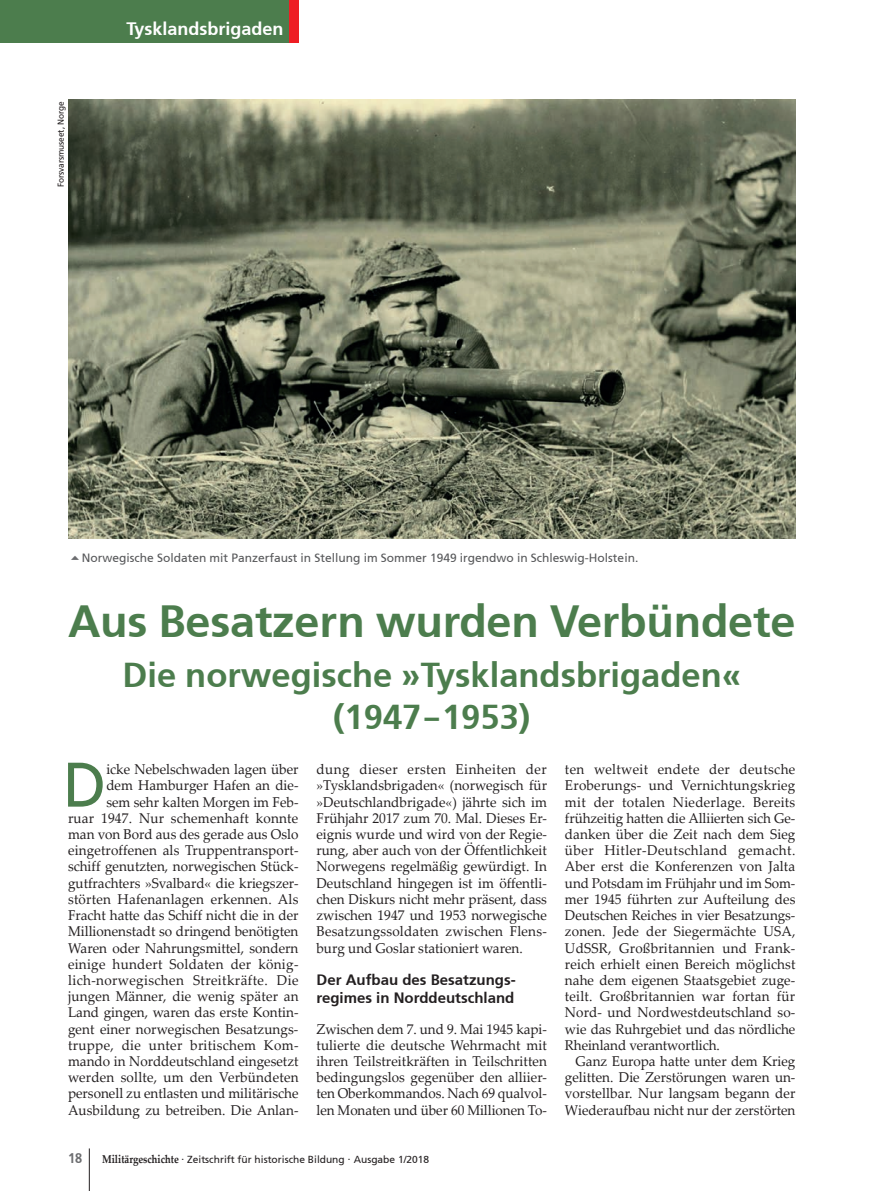
<style>
.page{position:relative;width:872px;height:1191px;background:#fff}
.page>*{position:absolute;margin:0;border:0;box-sizing:border-box;transform-origin:0 0}
.t1{font:62.85px "Frutiger LT Std";color:#4c7d4d;scale:.95 1}
.t2{font:700 45px "Frutiger";letter-spacing:-.005em;color:#4c7d4d}
.t3{font:700 34.5px/42px "Frutiger";color:#4c7d4d;text-align:center}
.t4{font:700 18px "Frutiger";color:#fff}
.t5{font:700 15px/18px "Frutiger";color:#231f20}
.t6{font:14.1px/16.2px "Palatino Linotype";color:#231f20;text-align:justify;scale:.95 1}
.t7{font:700 14.1px "Frutiger";color:#6c6d70;scale:.91 1}
.t8{font:12px "Frutiger";color:#57585a}
.t9{font:10.2px "Frutiger";color:#231f20}
.t10{font:8.7px "Frutiger LT Std";letter-spacing:-.005em;color:#231f20;scale:.95 1}
.s1{font-family:"Courier New"}
.s2{font-family:"Palatino Linotype";font-weight:700;font-size:11.4px}
.s3{font-size:12px}
</style>
<div class="page">
<div style="left:0;top:0;width:295px;height:43px;background:#4c7d4d"></div>
<div style="left:288px;top:0;width:10px;height:43px;background:#ee1d23"></div>
<hr style="left:89px;top:1148px;width:1px;height:43px;background:#231f20">
<img style="left:68px;top:100px;width:727px;height:439px">
<p class="t10" style="left:56px;top:187px;width:92px;rotate:-90deg">Forsvarsmuseet, Norge</p>
<p class="t4" style="left:126px;top:18px;width:159px">Tysklandsbrigaden</p>
<p class="t8" style="left:82px;top:550px;width:558px">Norwegische Soldaten mit Panzerfaust in Stellung im Sommer 1949 irgendwo in Schleswig-Holstein.</p>
<h2 class="t2" style="left:68px;top:594px;width:729px">Aus Besatzern wurden Verbündete</h2>
<h3 class="t3" style="left:122px;top:654px;width:620px">Die norwegische »Tysklandsbrigaden« (1947<span class="s1">‑</span>1953)</h3>
<h1 class="t1" style="left:63px;top:748px;width:47px">D</h1>
<p class="t6" style="left:68px;top:760px;width:244px;text-align:right">icke Nebelschwaden lagen über<br>dem Hamburger Hafen an die-<br>sem sehr kalten Morgen im Feb-<br>ruar 1947. Nur schemenhaft konnte man von Bord aus des gerade aus Oslo eingetroffenen als Truppentransport&shy;schiff genutzten, norwegischen Stück&shy;gutfrachters »Svalbard« die kriegszer&shy;störten Hafenanlagen erkennen. Als Fracht hatte das Schiff nicht die in der Millionenstadt so dringend benötigten Waren oder Nahrungsmittel, sondern einige hundert Soldaten der könig&shy;lich-norwegischen Streitkräfte. Die jungen Männer, die wenig später an Land gingen, waren das erste Kontin&shy;gent einer norwegischen Besatzungs&shy;truppe, die unter britischem Kom&shy;mando in Norddeutschland eingesetzt werden sollte, um den Verbündeten personell zu entlasten und militärische Ausbildung zu betreiben. Die Anlan-</p>
<p class="t6" style="left:316px;top:761px;width:244px">dung dieser ersten Einheiten der »Tysklandsbrigaden« (norwegisch für »Deutschlandbrigade«) jährte sich im Frühjahr 2017 zum 70. Mal. Dieses Er&shy;eignis wurde und wird von der Regie&shy;rung, aber auch von der Öffentlichkeit Norwegens regelmäßig gewürdigt. In Deutschland hingegen ist im öffentli&shy;chen Diskurs nicht mehr präsent, dass zwischen 1947 und 1953 norwegische Besatzungssoldaten zwischen Flens&shy;burg und Goslar stationiert waren.</p>
<p class="t5" style="left:316px;top:970px;width:200px">Der Aufbau des Besatzungs&shy;regimes in Norddeutschland</p>
<p class="t6" style="left:316px;top:1020px;width:244px">Zwischen dem 7. und 9. Mai 1945 kapi&shy;tulierte die deutsche Wehrmacht mit ihren Teilstreitkräften in Teilschritten bedingungslos gegenüber den alliier&shy;ten Oberkommandos. Nach 69 qualvol&shy;len Monaten und über 60 Millionen To-</p>
<p class="t7" style="left:68px;top:1150px;width:17px">18</p>
<p class="t9" style="left:102px;top:1153px;width:329px"><span class="s2">Militärgeschichte</span> <span class="s3">·</span> Zeitschrift für historische Bildung <span class="s3">·</span> Ausgabe 1/2018</p>
<p class="t6" style="left:565px;top:760px;width:244px">ten weltweit endete der deutsche Eroberungs- und Vernichtungskrieg mit der totalen Niederlage. Bereits frühzeitig hatten die Alliierten sich Ge&shy;danken über die Zeit nach dem Sieg über Hitler-Deutschland gemacht.<br>Aber erst die Konferenzen von Jalta und Potsdam im Frühjahr und im Som&shy;mer 1945 führten zur Aufteilung des Deutschen Reiches in vier Besatzungs&shy;zonen. Jede der Siegermächte USA, UdSSR, Großbritannien und Frank&shy;reich erhielt einen Bereich möglichst nahe dem eigenen Staatsgebiet zuge&shy;teilt. Großbritannien war fortan für Nord- und Nordwestdeutschland so&shy;wie das Ruhrgebiet und das nördliche Rheinland verantwortlich.</p>
<p class="t6" style="left:565px;top:1052px;width:244px;text-indent:11px">Ganz Europa hatte unter dem Krieg gelitten. Die Zerstörungen waren un&shy;vorstellbar. Nur langsam begann der Wiederaufbau nicht nur der zerstörten</p>
</div>
